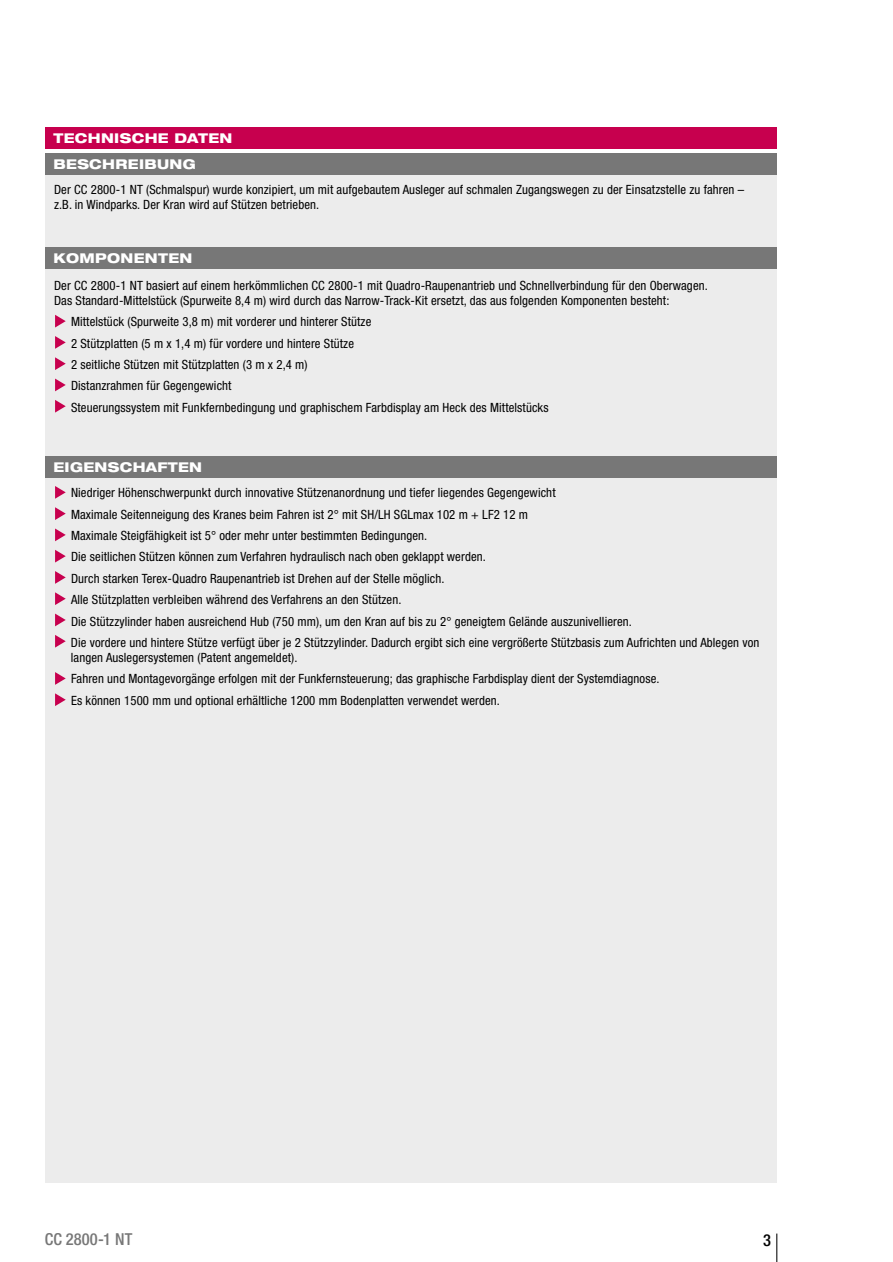
<style>
.page{position:relative;width:893px;height:1262px;background:#fff}
.page>*{position:absolute;margin:0;border:0;box-sizing:border-box;transform-origin:0 0}
.t1{font:500 condensed 16.5px "Helvetica Neue";color:#777}
.t2{font:500 condensed 16.5px "Helvetica Neue";color:#000}
.t3{font:800 expanded 13.5px "Helvetica Neue";letter-spacing:.025em;color:#fff}
.t4{font:condensed 12.75px/21.5px "Helvetica Neue";letter-spacing:.01em;color:#000}
</style>
<div class="page">
<svg style="left:776px;top:1233px;width:1px;height:28px"></svg>
<div style="left:45px;top:128px;width:731px;height:21px;background:#c7004e"></div>
<div style="left:45px;top:174px;width:731px;height:1008px;background:#ececec"></div>
<div style="left:45px;top:153px;width:731px;height:21px;background:#777"></div>
<div style="left:45px;top:248px;width:731px;height:21px;background:#777"></div>
<div style="left:45px;top:456px;width:731px;height:21px;background:#777"></div>
<svg style="left:55px;top:486px;width:11px;height:13px"></svg>
<svg style="left:55px;top:507px;width:11px;height:13px"></svg>
<svg style="left:55px;top:528px;width:11px;height:13px"></svg>
<svg style="left:55px;top:550px;width:11px;height:12px"></svg>
<svg style="left:55px;top:571px;width:11px;height:13px"></svg>
<svg style="left:55px;top:592px;width:11px;height:13px"></svg>
<svg style="left:55px;top:613px;width:11px;height:13px"></svg>
<svg style="left:55px;top:635px;width:11px;height:12px"></svg>
<svg style="left:55px;top:672px;width:11px;height:13px"></svg>
<svg style="left:55px;top:693px;width:11px;height:13px"></svg>
<svg style="left:55px;top:315px;width:11px;height:12px"></svg>
<svg style="left:55px;top:336px;width:11px;height:13px"></svg>
<svg style="left:55px;top:357px;width:11px;height:13px"></svg>
<svg style="left:55px;top:378px;width:11px;height:13px"></svg>
<svg style="left:55px;top:400px;width:11px;height:12px"></svg>
<p class="t3" style="left:54px;top:133px;width:180px">TECHNISCHE DATEN</p>
<p class="t3" style="left:54px;top:159px;width:144px">BESCHREIBUNG</p>
<p class="t4" style="left:54px;top:183px;width:691px;line-height:15px">Der CC 2800-1 NT (Schmalspur) wurde konzipiert, um mit aufgebautem Ausleger auf schmalen Zugangswegen zu der Einsatzstelle zu fahren – z.B. in Windparks. Der Kran wird auf Stützen betrieben.</p>
<p class="t3" style="left:54px;top:253px;width:140px">KOMPONENTEN</p>
<p class="t4" style="left:54px;top:279px;width:655px;line-height:15px">Der CC 2800-1 NT basiert auf einem herkömmlichen CC 2800-1 mit Quadro-Raupenantrieb und Schnellverbindung für den Oberwagen.<br>Das Standard-Mittelstück (Spurweite 8,4 m) wird durch das Narrow-Track-Kit ersetzt, das aus folgenden Komponenten besteht:</p>
<p class="t4" style="left:71px;top:312px;width:479px">Mittelstück (Spurweite 3,8 m) mit vorderer und hinterer Stütze<br>2 Stützplatten (5 m x 1,4 m) für vordere und hintere Stütze<br>2 seitliche Stützen mit Stützplatten (3 m x 2,4 m)<br>Distanzrahmen für Gegengewicht<br>Steuerungssystem mit Funkfernbedingung und graphischem Farbdisplay am Heck des Mittelstücks</p>
<p class="t3" style="left:54px;top:462px;width:150px">EIGENSCHAFTEN</p>
<p class="t4" style="left:71px;top:483px;width:690px">Niedriger Höhenschwerpunkt durch innovative Stützenanordnung und tiefer liegendes Gegengewicht<br>Maximale Seitenneigung des Kranes beim Fahren ist 2° mit SH/LH SGLmax 102 m + LF2 12 m<br>Maximale Steigfähigkeit ist 5° oder mehr unter bestimmten Bedingungen.<br>Die seitlichen Stützen können zum Verfahren hydraulisch nach oben geklappt werden.<br>Durch starken Terex-Quadro Raupenantrieb ist Drehen auf der Stelle möglich.<br>Alle Stützplatten verbleiben während des Verfahrens an den Stützen.<br>Die Stützzylinder haben ausreichend Hub (750 mm), um den Kran auf bis zu 2° geneigtem Gelände auszunivellieren.<br>Die vordere und hintere Stütze verfügt über je 2 Stützzylinder. Dadurch ergibt sich eine vergrößerte Stützbasis zum Aufrichten und Ablegen von</p>
<p class="t4" style="left:71px;top:648px;width:590px">langen Auslegersystemen (Patent angemeldet).<br>Fahren und Montagevorgänge erfolgen mit der Funkfernsteuerung; das graphische Farbdisplay dient der Systemdiagnose.<br>Es können 1500 mm und optional erhältliche 1200 mm Bodenplatten verwendet werden.</p>
<p class="t1" style="left:45px;top:1232px;width:89px">CC 2800-1 NT</p>
<p class="t2" style="left:763px;top:1234px;width:9px">3</p>
</div>
